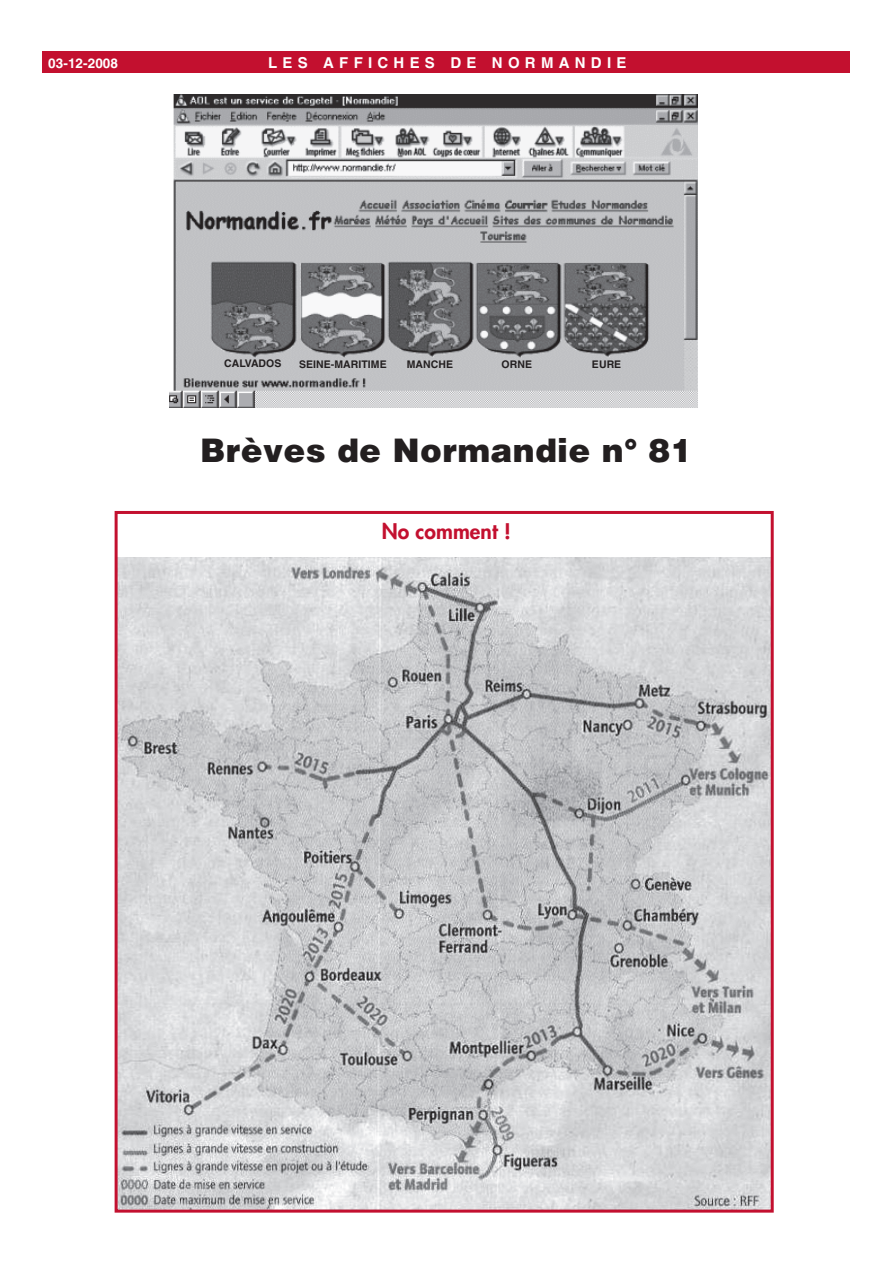
<style>
.page{position:relative;width:893px;height:1263px;background:#fff}
.page>*{position:absolute;margin:0;border:0;box-sizing:border-box;transform-origin:0 0}
.t1{font:900 33px "Helvetica";letter-spacing:.005em;color:#231f20}
.t2{font:800 21px "Futura";letter-spacing:.005em;color:#c3102f}
.t3{font:700 15px "Helvetica";letter-spacing:.35em;color:#fff}
.t4{font:700 13.5px "Helvetica";letter-spacing:.005em;color:#fff}
.t5{font:700 10.5px "Helvetica";letter-spacing:.005em;color:#231f20}
</style>
<div class="page">
<div style="left:42px;top:52px;width:808px;height:21px;background:#c3102f"></div>
<img style="left:170px;top:94px;width:527px;height:314px">
<img style="left:119px;top:558px;width:651px;height:650px">
<div style="left:115px;top:511px;width:659px;height:701px;border:3px solid #c3102f"></div>
<p class="t4" style="left:48px;top:58px;width:71px">03-12-2008</p>
<h3 class="t3" style="left:268px;top:57px;width:360px">LES AFFICHES DE NORMANDIE</h3>
<p class="t5" style="left:224px;top:359px;width:59px">CALVADOS</p>
<p class="t5" style="left:299px;top:360px;width:89px">SEINE-MARITIME</p>
<p class="t5" style="left:407px;top:360px;width:48px">MANCHE</p>
<p class="t5" style="left:502px;top:360px;width:32px">ORNE</p>
<p class="t5" style="left:592px;top:360px;width:31px">EURE</p>
<h1 class="t1" style="left:200px;top:439px;width:494px">Brèves de Normandie n° 81</h1>
<h2 class="t2" style="left:382px;top:521px;width:131px">No comment !</h2>
</div>
